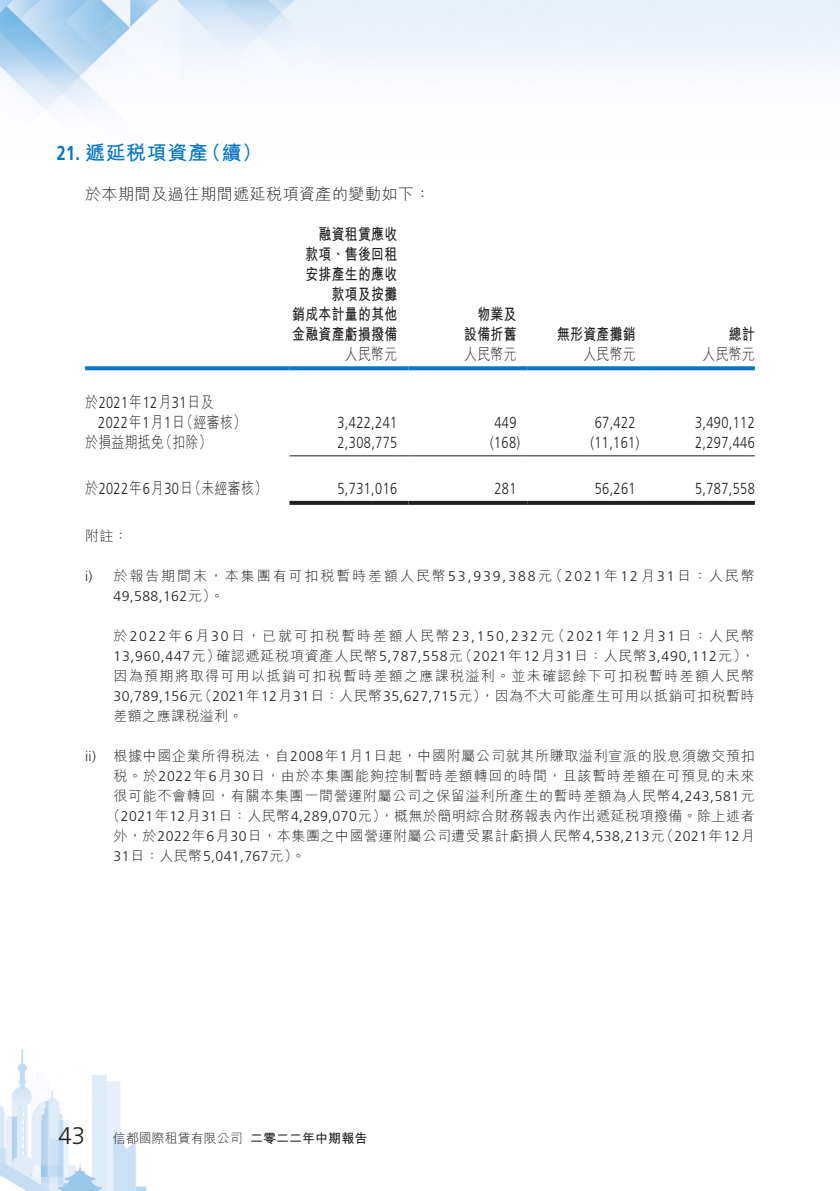
<style>
.page{position:relative;width:840px;height:1191px;background:#fff}
.page>*{position:absolute;margin:0;border:0;box-sizing:border-box;transform-origin:0 0}
.t1{font:300 24px "Frutiger LT Std";color:#231f20}
.t2{font:700 20px "M Hei HK";letter-spacing:.03em;color:#0076c8}
.t3{font:300 16px "Frutiger LT Std";letter-spacing:.03em;color:#231f20;scale:.8 1}
.t4{font:300 16px "M Hei HK";letter-spacing:.03em;color:#231f20;scale:.8 1}
.t5{font:700 16px/20px "M Hei HK";letter-spacing:.03em;color:#231f20;text-align:right;scale:.8 1}
.t6{font:300 16px "M Hei HK";letter-spacing:.03em;color:#231f20}
.t7{font:300 14px/20px "M Hei HK";letter-spacing:.05em;color:#231f20;text-align:center}
.t8{font:300 14px "Frutiger LT Std";letter-spacing:.04em;color:#231f20}
.t9{font:300 14px/20px "M Hei HK";letter-spacing:.09em;color:#231f20;text-align:right}
.t10{font:300 14px "M Hei HK";letter-spacing:.125em;color:#231f20}
.t11{font:300 14px "M Hei HK";letter-spacing:.135em;color:#231f20}
.t12{font:300 14px "M Hei HK";letter-spacing:.03em;color:#231f20}
.t13{font:300 13px "M Hei HK";color:#231f20}
.t14{font:700 13px "M Hei HK";color:#231f20}
.s1{font-family:"Frutiger LT Std"}
.s2{font-family:"M Hei HK"}
</style>
<div class="page">
<img style="left:0;top:0;width:839px;height:1191px">
<svg style="left:85px;top:366px;width:204px;height:4px"></svg>
<svg style="left:289px;top:366px;width:119px;height:4px"></svg>
<svg style="left:408px;top:366px;width:119px;height:4px"></svg>
<svg style="left:527px;top:366px;width:119px;height:4px"></svg>
<svg style="left:646px;top:366px;width:108px;height:4px"></svg>
<hr style="left:289px;top:455px;width:119px;height:1px;background:#231f20">
<hr style="left:408px;top:455px;width:119px;height:1px;background:#231f20">
<hr style="left:527px;top:455px;width:119px;height:1px;background:#231f20">
<hr style="left:646px;top:455px;width:108px;height:1px;background:#231f20">
<svg style="left:289px;top:501px;width:119px;height:4px"></svg>
<svg style="left:408px;top:501px;width:119px;height:4px"></svg>
<svg style="left:527px;top:501px;width:119px;height:4px"></svg>
<svg style="left:646px;top:501px;width:108px;height:4px"></svg>
<h2 class="t2" style="left:57px;top:138px;width:153px"><span class="s1">21.</span> 遞延稅項資產</h2>
<p class="t6" style="left:85px;top:186px;width:346px">於本期間及過往期間遞延稅項資產的變動如下：</p>
<p class="t5" style="left:292px;top:222px;width:133px">融資租賃應收<br>款項、售後回租安排產生的應收款項及按攤<br>銷成本計量的其他金融資產虧損撥備</p>
<h2 class="t2" style="left:201px;top:138px;width:63px">（續(</h2>
<p class="t5" style="left:477px;top:302px;width:50px">物業及</p>
<p class="t5" style="left:464px;top:322px;width:67px">設備折舊</p>
<p class="t5" style="left:556px;top:322px;width:100px">無形資產攤銷</p>
<p class="t5" style="left:728px;top:322px;width:34px">總計</p>
<p class="t4" style="left:345px;top:346px;width:67px">人民幣元</p>
<p class="t4" style="left:464px;top:346px;width:67px">人民幣元</p>
<p class="t4" style="left:583px;top:346px;width:67px">人民幣元</p>
<p class="t4" style="left:702px;top:346px;width:67px">人民幣元</p>
<p class="t3" style="left:85px;top:394px;width:162px"><span class="s2">於</span>2021<span class="s2">年</span>12<span class="s2">月</span>31<span class="s2">日及</span></p>
<p class="t4" style="left:98px;top:414px;width:186px"><span class="s1">2022</span>年 月<span class="s1">1</span> （日<span class="s1">1</span> 經審核(</p>
<p class="t3" style="left:337px;top:414px;width:76px">3,422,241</p>
<p class="t3" style="left:494px;top:414px;width:29px">449</p>
<p class="t3" style="left:594px;top:414px;width:53px">67,422</p>
<p class="t3" style="left:694px;top:414px;width:76px">3,490,112</p>
<p class="t4" style="left:159px;top:434px;width:67px">（扣除(</p>
<p class="t4" style="left:85px;top:434px;width:100px">於損益期抵免</p>
<p class="t3" style="left:337px;top:434px;width:76px">2,308,775</p>
<p class="t3" style="left:490px;top:434px;width:39px">)168(</p>
<p class="t3" style="left:590px;top:434px;width:62px">)11,161(</p>
<p class="t3" style="left:694px;top:434px;width:76px">2,297,446</p>
<p class="t4" style="left:85px;top:480px;width:229px">於<span class="s1">2022</span>年 月<span class="s1">6 30</span> （日 未經審核(</p>
<p class="t7" style="left:85px;top:525px;width:44px">附註：</p>
<p class="t3" style="left:337px;top:480px;width:76px">5,731,016</p>
<p class="t3" style="left:494px;top:480px;width:29px">281</p>
<p class="t3" style="left:594px;top:480px;width:53px">56,261</p>
<p class="t3" style="left:694px;top:480px;width:76px">5,787,558</p>
<p class="t8" style="left:85px;top:568px;width:9px">) i</p>
<p class="t8" style="left:85px;top:748px;width:12px">ii)</p>
<p class="t7" style="left:548px;top:565px;width:207px">（<span class="s1">2021</span>年<span class="s1">12</span>月<span class="s1">31</span>日：人民幣</p>
<p class="t11" style="left:113px;top:568px;width:440px">於報告期間末，本集團有可扣稅暫時差額人民幣<span class="s1">53,939,388</span>元</p>
<p class="t8" style="left:113px;top:588px;width:112px">49,588,162<span class="s2">元。(</span></p>
<p class="t7" style="left:550px;top:625px;width:205px">（<span class="s1">2021</span>年<span class="s1">12</span>月<span class="s1">31</span>日：人民幣</p>
<p class="t10" style="left:113px;top:628px;width:442px">於<span class="s1">2022</span>年<span class="s1">6</span>月<span class="s1">30</span>日，已就可扣稅暫時差額人民幣<span class="s1">23,150,232</span>元</p>
<p class="t8" style="left:458px;top:648px;width:298px"><span class="s2">（</span>2021<span class="s2">年</span>12<span class="s2">月</span>31<span class="s2">日：人民幣</span>3,490,112<span class="s2">元 ，(</span></p>
<p class="t8" style="left:113px;top:648px;width:109px">13,960,447<span class="s2">元）</span></p>
<p class="t9" style="left:113px;top:665px;width:642px">因為預期將取得可用以抵銷可扣稅暫時差額之應課稅溢利。並未確認餘下可扣稅暫時差額人民幣（<span class="s1">2021</span>年<span class="s1">12</span>月<span class="s1">31</span>日：人民幣<span class="s1">35,627,715</span>元，）因為不大可能產生可用以抵銷可扣稅暫時</p>
<p class="t7" style="left:216px;top:645px;width:248px">確認遞延稅項資產人民幣<span class="s1">5,787,558</span>元</p>
<p class="t8" style="left:113px;top:688px;width:91px">30,789,156<span class="s2">元</span></p>
<p class="t12" style="left:113px;top:708px;width:131px">差額之應課稅溢利。</p>
<p class="t7" style="left:113px;top:745px;width:642px">根據中國企業所得稅法，自<span class="s1">2008</span>年<span class="s1">1</span>月<span class="s1">1</span>日起，中國附屬公司就其所賺取溢利宣派的股息須繳交預扣</p>
<p class="t7" style="left:106px;top:765px;width:649px">稅。於<span class="s1">2022</span>年<span class="s1">6</span>月<span class="s1">30</span>日，由於本集團能夠控制暫時差額轉回的時間，且該暫時差額在可預見的未來很可能不會轉回，有關本集團一間營運附屬公司之保留溢利所產生的暫時差額為人民幣<span class="s1">4,243,581</span>元（<span class="s1">2021</span>年<span class="s1">12</span>月<span class="s1">31</span>日：人民幣<span class="s1">4,289,070</span>元，）概無於簡明綜合財務報表內作出遞延稅項撥備。除上述者</p>
<p class="t8" style="left:659px;top:828px;width:96px"><span class="s2">（</span>2021<span class="s2">年</span>12<span class="s2">月</span></p>
<p class="t7" style="left:113px;top:825px;width:552px">外，於<span class="s1">2022</span>年<span class="s1">6</span>月<span class="s1">30</span>日，本集團之中國營運附屬公司遭受累計虧損人民幣<span class="s1">4,538,213</span>元</p>
<p class="t8" style="left:113px;top:848px;width:193px">31<span class="s2">日：人民幣</span>5,041,767<span class="s2">元。(</span></p>
<h1 class="t1" style="left:58px;top:1122px;width:28px">43</h1>
<p class="t13" style="left:113px;top:1131px;width:132px">信都國際租賃有限公司</p>
<p class="t14" style="left:250px;top:1129px;width:118px">二零二二年中期報告</p>
</div>
